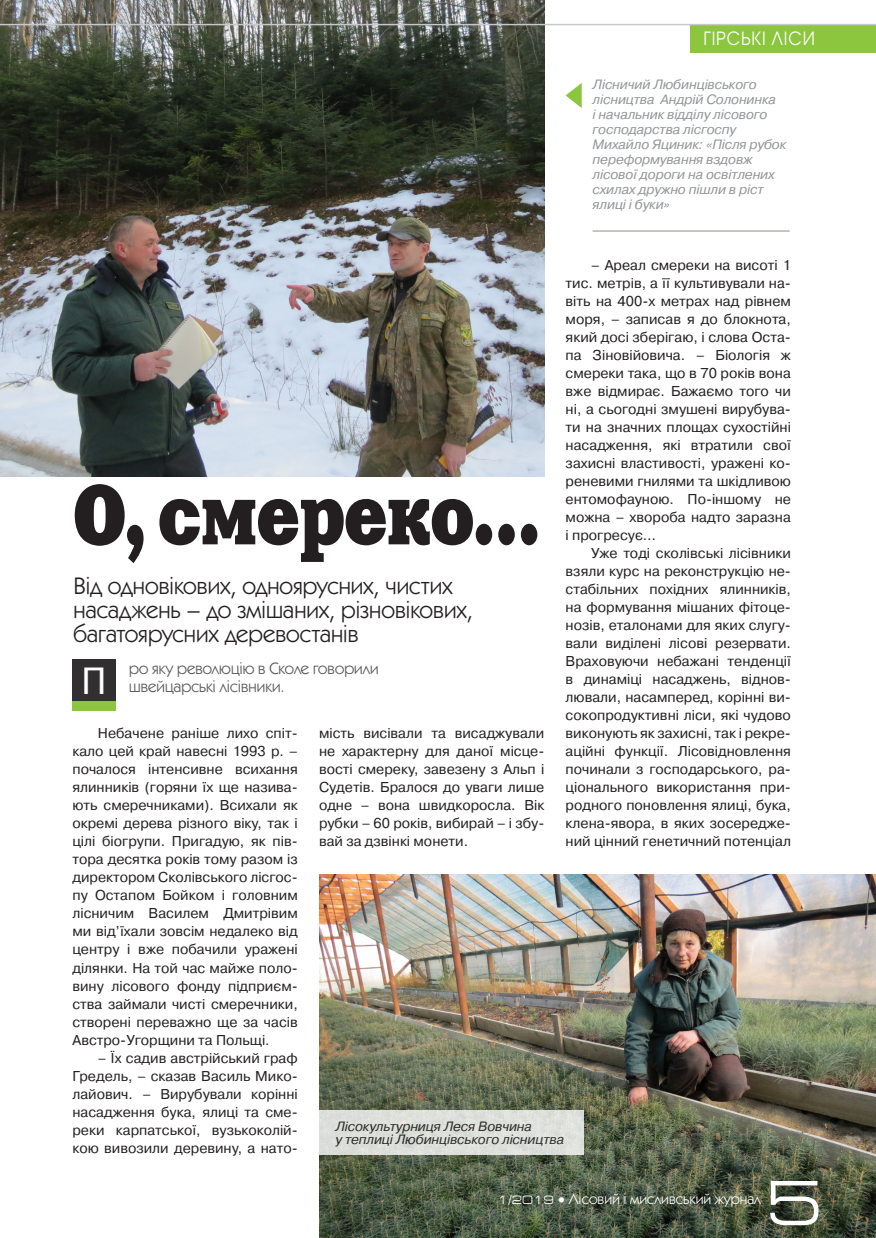
<style>
.page{position:relative;width:876px;height:1238px;background:#fff}
.page>*{position:absolute;margin:0;border:0;box-sizing:border-box;transform-origin:0 0}
.t1{font:83.85px "Xenia Extended C";letter-spacing:-.04em;color:#231f20;scale:.77 1}
.t2{font:63.75px "Europe Ext";color:#fff}
.t3{font:24px/24px "Kabel C";letter-spacing:-.005em;color:#231f20}
.t4{font:18.15px "Avant Garde Gothic C";letter-spacing:.05em;color:#fff;scale:.91 1}
.t5{font:16.5px/18px "Kabel C";letter-spacing:-.005em;color:#57585a}
.t6{font:15px "Kabel C";color:#fff}
.t7{font:14.25px/18px "Pragmatica C";color:#231f20;text-align:justify}
.t8{font:italic 13.5px/15px "Pragmatica C";letter-spacing:-.01em;color:#939598}
.t9{font:italic 13.5px/13.5px "Pragmatica C";letter-spacing:-.01em;color:#231f20}
.s1{font-family:"Tahoma";font-size:36px;color:#fff}
.s2{font-family:"Europe Ext";font-size:12px}
.s3{font-weight:700}
</style>
<div class="page">
<img style="left:319px;top:874px;width:557px;height:363px">
<img style="left:0;top:0;width:544px;height:477px">
<div style="left:691px;top:25px;width:185px;height:27px;background:#8bc63e"></div>
<hr style="left:0;top:24px;width:876px;height:1px;background:#c7c8ca">
<div style="left:72px;top:659px;width:44px;height:42px;background:#312f30"></div>
<div style="left:72px;top:701px;width:44px;height:9px;background:#8bc63e"></div>
<hr style="left:593px;top:230px;width:197px;height:2px;background:#b6b5a8">
<svg style="left:566px;top:83px;width:16px;height:25px"></svg>
<div style="left:318px;top:1109px;width:266px;height:45px;background:#dde0db"></div>
<p class="t4" style="left:703px;top:28px;width:124px">ГІРСЬКІ ЛІСИ</p>
<p class="t8" style="left:593px;top:77px;width:195px">Лісничий Любинцівського лісництва Андрій Солонинка<br>і начальник відділу лісового господарства лісгоспу<br>Михайло Яциник: «Після рубок переформування вздовж лісової дороги на освітлених схилах дружно пішли в ріст ялиці і буки»</p>
<p class="t7" style="left:566px;top:256px;width:227px;text-indent:26px">– Ареал смереки на висоті 1 тис. метрів, а її культивували на&shy;віть на 400-х метрах над рівнем моря, – записав я до блокнота, який досі зберігаю, і слова Оста&shy;па Зіновійовича. – Біологія ж смереки така, що в 70 років вона вже відмирає. Бажаємо того чи ні, а сьогодні змушені вирубува&shy;ти на значних площах сухостійні насадження, які втратили свої захисні властивості, уражені ко&shy;реневими гнилями та шкідливою ентомофауною. По-іншому не можна – хвороба надто заразна і прогресує…</p>
<p class="t7" style="left:566px;top:544px;width:227px;text-indent:26px">Уже тоді сколівські лісівники взяли курс на реконструкцію не&shy;стабільних похідних ялинників, на формування мішаних фітоце&shy;нозів, еталонами для яких слугу&shy;вали виділені лісові резервати.<br>Враховуючи небажані тенденції в динаміці насаджень, віднов&shy;лювали, насамперед, корінні ви&shy;сокопродуктивні ліси, які чудово виконують як захисні, так і рекре&shy;аційні функції. Лісовідновлення починали з господарського, ра&shy;ціонального використання при&shy;родного поновлення ялиці, бука, клена-явора, в яких зосередже&shy;ний цінний генетичний потенціал</p>
<h1 class="t1" style="left:74px;top:462px;width:608px">О, смереко…</h1>
<h3 class="t3" style="left:74px;top:573px;width:401px">Від одновікових, одноярусних, чистих насаджень – до змішаних, різновікових, багатоярусних деревостанів</h3>
<p class="t5" style="left:82px;top:659px;width:299px;text-indent:47px">ро яку революцію в Сколе говорили<br><span class="s1">П</span> швейцарські лісівники.</p>
<p class="t7" style="left:72px;top:724px;width:227px;text-indent:26px">Небачене раніше лихо спіт&shy;кало цей край навесні 1993 р. – почалося інтенсивне всихання ялинників (горяни їх ще назива&shy;ють смеречниками). Всихали як окремі дерева різного віку, так і цілі біогрупи. Пригадую, як пів&shy;тора десятка років тому разом із директором Сколівського лісгос&shy;пу Остапом Бойком і головним лісничим Василем Дмитрівим ми від’їхали зовсім недалеко від центру і вже побачили уражені ділянки. На той час майже поло&shy;вину лісового фонду підприєм&shy;ства займали чисті смеречники, створені переважно ще за часів Австро-Угорщини та Польщі.</p>
<p class="t7" style="left:72px;top:1048px;width:227px;text-indent:26px">– Їх садив австрійський граф Гредель, – сказав Василь Мико&shy;лайович. – Вирубували корінні насадження бука, ялиці та сме&shy;реки карпатської, вузькоколій&shy;кою вивозили деревину, а нато-</p>
<p class="t7" style="left:319px;top:724px;width:227px">мість висівали та висаджували не характерну для даної місце&shy;вості смереку, завезену з Альп і Судетів. Бралося до уваги лише одне – вона швидкоросла. Вік рубки – 60 років, вибирай – і збу&shy;вай за дзвінкі монети.</p>
<p class="t9" style="left:335px;top:1119px;width:230px">Лісокультурниця Леся Вовчина<br>у теплиці Любинцівського лісництва</p>
<p class="t6" style="left:498px;top:1190px;width:265px"><span class="s2">1/2019</span> <span class="s3">•</span> Лісовий і мисливський журнал</p>
<h2 class="t2" style="left:767px;top:1168px;width:57px">5</h2>
</div>
